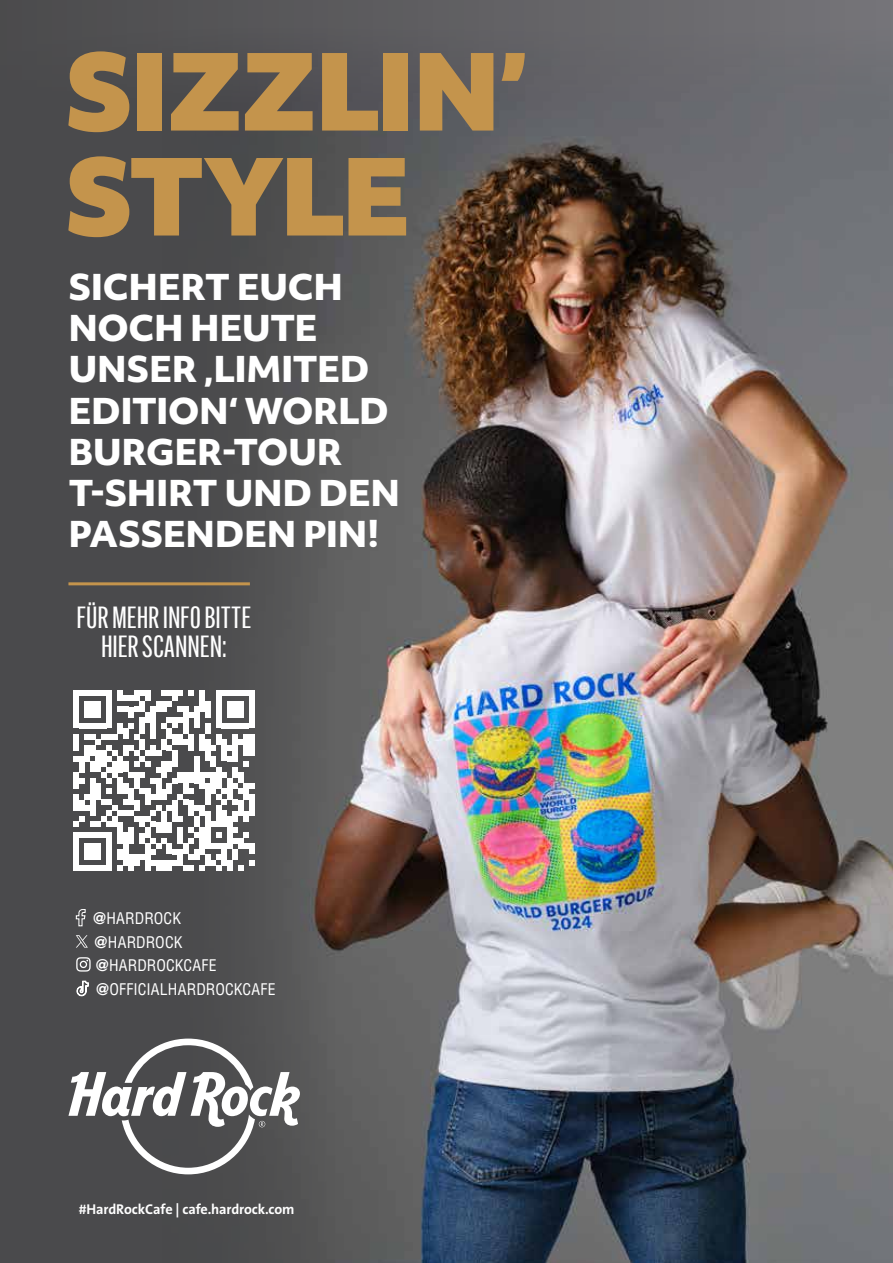
<style>
.page{position:relative;width:893px;height:1263px;background:#4a4a4c}
.page>*{position:absolute;margin:0;border:0;box-sizing:border-box;transform-origin:0 0}
.t1{font:900 102px/105px "Objektiv Mk 2";letter-spacing:-.04em;color:#c4944c}
.t2{font:800 34.35px/41.2px "Objektiv Mk 2";letter-spacing:-.015em;color:#fff}
.t3{font:30px/28.5px "Alternate Gothic Comp ATF";color:#fff;text-align:center;scale:1.25 1}
.t4{font:condensed 15.6px "Helvetica LT";letter-spacing:.01em;color:#fff}
.t5{font:700 14.25px "The Sans B7";letter-spacing:-.01em;color:#fff}
.s1{font-weight:700}
</style>
<div class="page">
<img style="left:162px;top:15px;width:731px;height:1248px">
<div style="left:74px;top:690px;width:5px;height:16px;background:#fff"></div>
<div style="left:74px;top:706px;width:5px;height:22px;background:#fff"></div>
<div style="left:85px;top:706px;width:5px;height:11px;background:#fff"></div>
<div style="left:90px;top:706px;width:5px;height:11px;background:#fff"></div>
<svg style="left:85px;top:701px;width:16px;height:5px"></svg>
<div style="left:95px;top:706px;width:6px;height:11px;background:#fff"></div>
<svg style="left:79px;top:690px;width:27px;height:5px"></svg>
<svg style="left:79px;top:723px;width:27px;height:5px"></svg>
<div style="left:106px;top:690px;width:6px;height:16px;background:#fff"></div>
<div style="left:106px;top:706px;width:6px;height:22px;background:#fff"></div>
<div style="left:117px;top:723px;width:6px;height:11px;background:#fff"></div>
<div style="left:123px;top:728px;width:5px;height:11px;background:#fff"></div>
<div style="left:128px;top:706px;width:6px;height:11px;background:#fff"></div>
<svg style="left:128px;top:723px;width:6px;height:5px"></svg>
<svg style="left:117px;top:690px;width:28px;height:22px"></svg>
<div style="left:139px;top:717px;width:6px;height:17px;background:#fff"></div>
<div style="left:145px;top:690px;width:5px;height:11px;background:#fff"></div>
<div style="left:145px;top:712px;width:5px;height:11px;background:#fff"></div>
<div style="left:150px;top:706px;width:6px;height:33px;background:#fff"></div>
<svg style="left:161px;top:690px;width:11px;height:5px"></svg>
<svg style="left:156px;top:701px;width:16px;height:27px"></svg>
<div style="left:167px;top:728px;width:5px;height:11px;background:#fff"></div>
<div style="left:172px;top:690px;width:6px;height:11px;background:#fff"></div>
<div style="left:172px;top:717px;width:6px;height:11px;background:#fff"></div>
<svg style="left:178px;top:690px;width:5px;height:5px"></svg>
<svg style="left:178px;top:706px;width:5px;height:17px"></svg>
<div style="left:183px;top:706px;width:6px;height:28px;background:#fff"></div>
<svg style="left:189px;top:690px;width:5px;height:5px"></svg>
<svg style="left:189px;top:712px;width:5px;height:5px"></svg>
<div style="left:194px;top:706px;width:6px;height:22px;background:#fff"></div>
<div style="left:200px;top:690px;width:5px;height:16px;background:#fff"></div>
<svg style="left:200px;top:701px;width:11px;height:11px"></svg>
<div style="left:205px;top:706px;width:6px;height:11px;background:#fff"></div>
<div style="left:205px;top:723px;width:6px;height:11px;background:#fff"></div>
<div style="left:216px;top:690px;width:6px;height:16px;background:#fff"></div>
<div style="left:216px;top:706px;width:6px;height:22px;background:#fff"></div>
<div style="left:227px;top:706px;width:5px;height:11px;background:#fff"></div>
<div style="left:232px;top:706px;width:6px;height:11px;background:#fff"></div>
<svg style="left:227px;top:701px;width:16px;height:5px"></svg>
<div style="left:238px;top:706px;width:5px;height:11px;background:#fff"></div>
<svg style="left:222px;top:690px;width:27px;height:5px"></svg>
<svg style="left:222px;top:723px;width:27px;height:5px"></svg>
<div style="left:249px;top:690px;width:5px;height:16px;background:#fff"></div>
<div style="left:249px;top:706px;width:5px;height:22px;background:#fff"></div>
<svg style="left:74px;top:734px;width:180px;height:137px"></svg>
<svg style="left:76px;top:935px;width:12px;height:13px"></svg>
<svg style="left:77px;top:980px;width:12px;height:16px"></svg>
<svg style="left:76px;top:957px;width:15px;height:14px"></svg>
<svg style="left:75px;top:909px;width:11px;height:18px"></svg>
<hr style="left:68px;top:582px;width:182px;height:3px;background:#c4944c">
<svg style="left:68px;top:1038px;width:232px;height:136px"></svg>
<h1 class="t1" style="left:65px;top:36px;width:465px">SIZZLIN’<br>STYLE</h1>
<p class="t2" style="left:68px;top:265px;width:333px">SICHERT EUCH<br>NOCH HEUTE<br>UNSER ‚LIMITED<br>EDITION‘ WORLD<br>BURGER-TOUR<br>T-SHIRT UND DEN<br>PASSENDEN PIN!</p>
<p class="t3" style="left:77px;top:604px;width:141px">FÜR MEHR INFO BITTE<br>HIER SCANNEN:</p>
<p class="t4" style="left:93px;top:908px;width:89px"><span class="s1">@</span>HARDROCK</p>
<p class="t4" style="left:95px;top:932px;width:89px"><span class="s1">@</span>HARDROCK</p>
<p class="t4" style="left:96px;top:979px;width:181px"><span class="s1">@</span>OFFICIALHARDROCKCAFE</p>
<p class="t4" style="left:96px;top:955px;width:122px"><span class="s1">@</span>HARDROCKCAFE</p>
<p class="t5" style="left:79px;top:1202px;width:217px">#HardRockCafe | cafe.hardrock.com</p>
</div>
